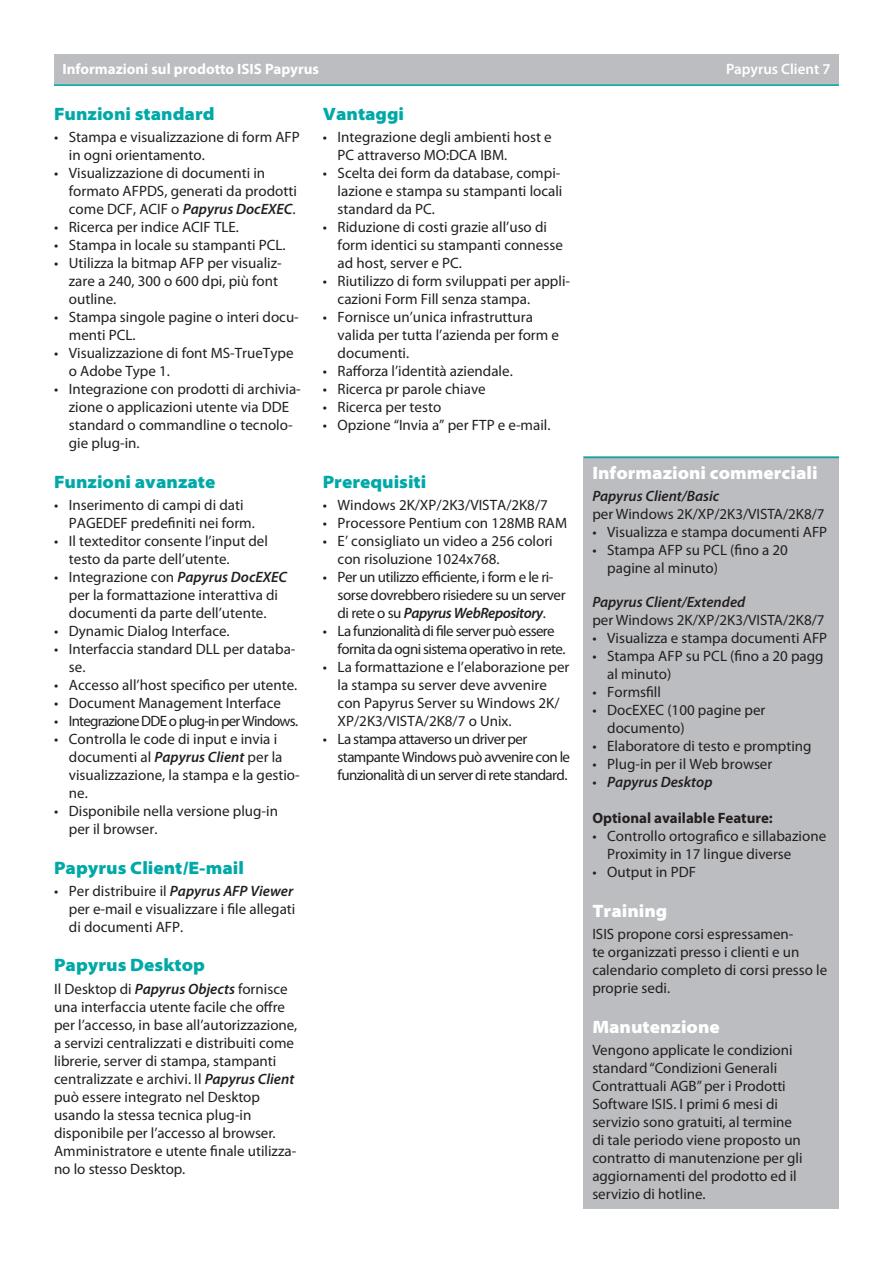
<style>
.page{position:relative;width:893px;height:1263px;background:#fff}
.page>*{position:absolute;margin:0;border:0;box-sizing:border-box;transform-origin:0 0}
.Paragraph_Header{font:900 semi-expanded 18px "Myriad Pro";color:#00a9a7}
.Order_Info__Header{font:900 semi-expanded 18px "Myriad Pro";color:#fff}
.Paragraph_bullet_lis{font:15px/18px "Myriad Pro";color:#231f20}
.Paragraph_text{font:15px/18px "Myriad Pro";color:#231f20}
.Paragraph_bullet_lis-2{font:15px/18px "Myriad Pro";letter-spacing:-.04em;color:#231f20}
.Paragraph_bullet_lis-3{font:15px/18px "Myriad Pro";letter-spacing:-.03em;color:#231f20}
.Paragraph_bullet_lis-4{font:15px "Myriad Pro";letter-spacing:-.05em;color:#231f20}
.t1{font:700 15px "Myriad Pro";color:#fff}
.Paragraph_text-2{font:700 15px "Myriad Pro";color:#231f20}
.Paragraph_bullet_lis-5{font:italic 600 15px "Myriad Pro";color:#231f20}
.p2_Headline{font:600 15px "Myriad Pro";color:#fff}
.s1{font-weight:600;font-style:italic}
.s2{font-weight:400;font-style:normal}
</style>
<div class="page">
<div style="left:54px;top:54px;width:785px;height:32px;background:#bcbdc0"></div>
<hr style="left:54px;top:84px;width:785px;height:2px;background:#00a9a7">
<div style="left:584px;top:457px;width:255px;height:752px;background:#bcbdc0"></div>
<hr style="left:584px;top:457px;width:255px;height:1px;background:#00a9a7">
<p class="t1" style="left:63px;top:60px;width:258px">Informazioni sul prodotto ISIS Papyrus</p>
<p class="Paragraph_Header" style="left:54px;top:103px;width:162px">Funzioni standard</p>
<p class="Paragraph_bullet_lis" style="left:69px;top:128px;width:233px;text-indent:-15px">• Stampa e visualizzazione di form AFP in ogni orientamento.</p>
<p class="Paragraph_bullet_lis" style="left:69px;top:164px;width:229px;text-indent:-15px">• Visualizzazione di documenti in formato AFPDS, generati da prodotti come DCF, ACIF o <span class="s1">Papyrus DocEXEC</span>.</p>
<p class="Paragraph_bullet_lis" style="left:54px;top:218px;width:187px">• Ricerca per indice ACIF TLE.</p>
<p class="Paragraph_bullet_lis" style="left:54px;top:236px;width:233px">• Stampa in locale su stampanti PCL.</p>
<p class="Paragraph_bullet_lis" style="left:69px;top:254px;width:214px;text-indent:-15px">• Utilizza la bitmap AFP per visualiz&shy;zare a 240, 300 o 600 dpi, più font outline.</p>
<p class="Paragraph_bullet_lis" style="left:69px;top:308px;width:231px;text-indent:-15px">• Stampa singole pagine o interi docu&shy;menti PCL.</p>
<p class="Paragraph_bullet_lis" style="left:69px;top:344px;width:226px;text-indent:-15px">• Visualizzazione di font MS-TrueType o Adobe Type 1.</p>
<p class="Paragraph_bullet_lis" style="left:69px;top:380px;width:233px;text-indent:-15px">• Integrazione con prodotti di archivia&shy;zione o applicazioni utente via DDE standard o commandline o tecnolo&shy;gie plug-in.</p>
<p class="Paragraph_Header" style="left:54px;top:471px;width:163px">Funzioni avanzate</p>
<p class="Paragraph_bullet_lis" style="left:69px;top:496px;width:188px;text-indent:-15px">• Inserimento di campi di dati<br>PAGEDEF predefiniti nei form.</p>
<p class="Paragraph_bullet_lis" style="left:69px;top:532px;width:201px;text-indent:-15px">• Il texteditor consente l’input del testo da parte dell’utente.</p>
<p class="Paragraph_bullet_lis" style="left:54px;top:568px;width:235px;text-align:center">• Integrazione con <span class="s1">Papyrus DocEXEC </span>per la formattazione interattiva di documenti da parte dell’utente.</p>
<p class="Paragraph_bullet_lis" style="left:54px;top:622px;width:177px">• Dynamic Dialog Interface.</p>
<p class="Paragraph_bullet_lis" style="left:69px;top:640px;width:228px;text-indent:-15px">• Interfaccia standard DLL per databa&shy;se.</p>
<p class="Paragraph_bullet_lis" style="left:54px;top:676px;width:245px">• Accesso all’host specifico per utente.</p>
<p class="Paragraph_bullet_lis" style="left:54px;top:694px;width:228px">• Document Management Interface</p>
<p class="Paragraph_bullet_lis-4" style="left:54px;top:713px;width:246px">• Integrazione DDE o plug-in per Windows.</p>
<p class="Paragraph_bullet_lis" style="left:69px;top:730px;width:232px;text-indent:-15px">• Controlla le code di input e invia i documenti al <span class="s1">Papyrus Client</span> per la visualizzazione, la stampa e la gestio&shy;ne.</p>
<p class="Paragraph_bullet_lis" style="left:69px;top:802px;width:211px;text-indent:-15px">• Disponibile nella versione plug-in per il browser.</p>
<p class="Paragraph_Header" style="left:54px;top:857px;width:191px">Papyrus Client/E-mail</p>
<p class="Paragraph_bullet_lis" style="left:69px;top:882px;width:228px;text-indent:-15px">• Per distribuire il <span class="s1">Papyrus AFP Viewer </span>per e-mail e visualizzare i file allegati di documenti AFP.</p>
<p class="Paragraph_Header" style="left:54px;top:955px;width:152px">Papyrus Desktop</p>
<p class="Paragraph_text" style="left:54px;top:980px;width:245px">Il Desktop di <span class="s1">Papyrus Objects</span> fornisce una interfaccia utente facile che offre per l’accesso, in base all’autorizzazione, a servizi centralizzati e distribuiti come librerie, server di stampa, stampanti centralizzate e archivi. Il <span class="s1">Papyrus Client </span>può essere integrato nel Desktop usando la stessa tecnica plug-in disponibile per l’accesso al browser.<br>Amministratore e utente finale utilizza&shy;no lo stesso Desktop.</p>
<p class="Paragraph_Header" style="left:323px;top:103px;width:83px">Vantaggi</p>
<p class="Paragraph_bullet_lis" style="left:338px;top:128px;width:216px;text-indent:-15px">• Integrazione degli ambienti host e<br>PC attraverso MO:DCA IBM.</p>
<p class="Paragraph_bullet_lis" style="left:338px;top:164px;width:226px;text-indent:-15px">• Scelta dei form da database, compi&shy;lazione e stampa su stampanti locali standard da PC.</p>
<p class="Paragraph_bullet_lis" style="left:338px;top:218px;width:227px;text-indent:-15px">• Riduzione di costi grazie all’uso di form identici su stampanti connesse ad host, server e PC.</p>
<p class="Paragraph_bullet_lis" style="left:338px;top:272px;width:234px;text-indent:-15px">• Riutilizzo di form sviluppati per appli&shy;cazioni Form Fill senza stampa.</p>
<p class="Paragraph_bullet_lis" style="left:338px;top:308px;width:223px;text-indent:-15px">• Fornisce un’unica infrastruttura valida per tutta l’azienda per form e documenti.</p>
<p class="Paragraph_bullet_lis" style="left:323px;top:362px;width:192px">• Rafforza l’identità aziendale.</p>
<p class="Paragraph_bullet_lis" style="left:323px;top:380px;width:165px">• Ricerca pr parole chiave</p>
<p class="Paragraph_bullet_lis" style="left:323px;top:398px;width:120px">• Ricerca per testo</p>
<p class="Paragraph_bullet_lis" style="left:323px;top:416px;width:229px">• Opzione “Invia a” per FTP e e-mail.</p>
<p class="Paragraph_Header" style="left:323px;top:471px;width:105px">Prerequisiti</p>
<p class="Paragraph_bullet_lis" style="left:323px;top:496px;width:227px">• Windows 2K/XP/2K3/VISTA/2K8/7</p>
<p class="Paragraph_bullet_lis" style="left:323px;top:514px;width:246px">• Processore Pentium con 128MB RAM</p>
<p class="Paragraph_bullet_lis" style="left:338px;top:532px;width:217px;text-indent:-15px">• E’ consigliato un video a 256 colori con risoluzione 1024x768.</p>
<p class="Paragraph_bullet_lis-3" style="left:338px;top:568px;width:229px;text-indent:-15px">• Per un utilizzo efficiente, i form e le ri&shy;sorse dovrebbero risiedere su un server di rete o su <span class="s1">Papyrus WebRepository</span>.</p>
<p class="Paragraph_bullet_lis-2" style="left:338px;top:622px;width:229px;text-indent:-15px">• La funzionalità di file server può essere fornita da ogni sistema operativo in rete.</p>
<p class="Paragraph_bullet_lis" style="left:338px;top:658px;width:233px;text-indent:-15px">• La formattazione e l’elaborazione per la stampa su server deve avvenire con Papyrus Server su Windows 2K/ XP/2K3/VISTA/2K8/7 o Unix.</p>
<p class="Paragraph_bullet_lis-2" style="left:338px;top:730px;width:234px;text-indent:-15px">• La stampa attaverso un driver per stampante Windows può avvenire con le funzionalità di un server di rete standard.</p>
<p class="p2_Headline" style="left:726px;top:60px;width:106px">Papyrus Client 7</p>
<p class="Order_Info__Header" style="left:592px;top:462px;width:227px">Informazioni commerciali</p>
<p class="Paragraph_text" style="left:592px;top:487px;width:234px"><span class="s1">Papyrus Client/Basic<br></span>per Windows 2K/XP/2K3/VISTA/2K8/7</p>
<p class="Paragraph_bullet_lis" style="left:592px;top:523px;width:236px">• Visualizza e stampa documenti AFP</p>
<p class="Paragraph_bullet_lis" style="left:607px;top:541px;width:182px;text-indent:-15px">• Stampa AFP su PCL (fino a 20 pagine al minuto)</p>
<p class="Paragraph_text" style="left:592px;top:593px;width:234px"><span class="s1">Papyrus Client/Extended<br></span>per Windows 2K/XP/2K3/VISTA/2K8/7</p>
<p class="Paragraph_bullet_lis" style="left:592px;top:629px;width:236px">• Visualizza e stampa documenti AFP</p>
<p class="Paragraph_bullet_lis" style="left:607px;top:647px;width:218px;text-indent:-15px">• Stampa AFP su PCL (fino a 20 pagg al minuto)</p>
<p class="Paragraph_bullet_lis" style="left:592px;top:683px;width:70px">• Formsfill</p>
<p class="Paragraph_bullet_lis" style="left:607px;top:701px;width:160px;text-indent:-15px">• DocEXEC (100 pagine per documento)</p>
<p class="Paragraph_bullet_lis" style="left:592px;top:737px;width:221px">• Elaboratore di testo e prompting</p>
<p class="Paragraph_bullet_lis" style="left:592px;top:755px;width:182px">• Plug-in per il Web browser</p>
<p class="Paragraph_bullet_lis-5" style="left:592px;top:774px;width:122px"><span class="s2">•</span> Papyrus Desktop</p>
<p class="Paragraph_text-2" style="left:592px;top:810px;width:182px">Optional available Feature:</p>
<p class="Paragraph_bullet_lis" style="left:607px;top:827px;width:220px;text-indent:-15px">• Controllo ortografico e sillabazione<br>Proximity in 17 lingue diverse</p>
<p class="Paragraph_bullet_lis" style="left:592px;top:863px;width:105px">• Output in PDF</p>
<p class="Order_Info__Header" style="left:592px;top:900px;width:77px">Training</p>
<p class="Paragraph_text" style="left:592px;top:925px;width:236px">ISIS propone corsi espressamen-<br>te organizzati presso i clienti e un calendario completo di corsi presso le proprie sedi.</p>
<p class="Order_Info__Header" style="left:592px;top:1016px;width:129px">Manutenzione</p>
<p class="Paragraph_text" style="left:592px;top:1041px;width:212px">Vengono applicate le condizioni standard “Condizioni Generali<br>Contrattuali AGB” per i Prodotti<br>Software ISIS. I primi 6 mesi di servizio sono gratuiti, al termine di tale periodo viene proposto un contratto di manutenzione per gli aggiornamenti del prodotto ed il servizio di hotline.</p>
</div>
